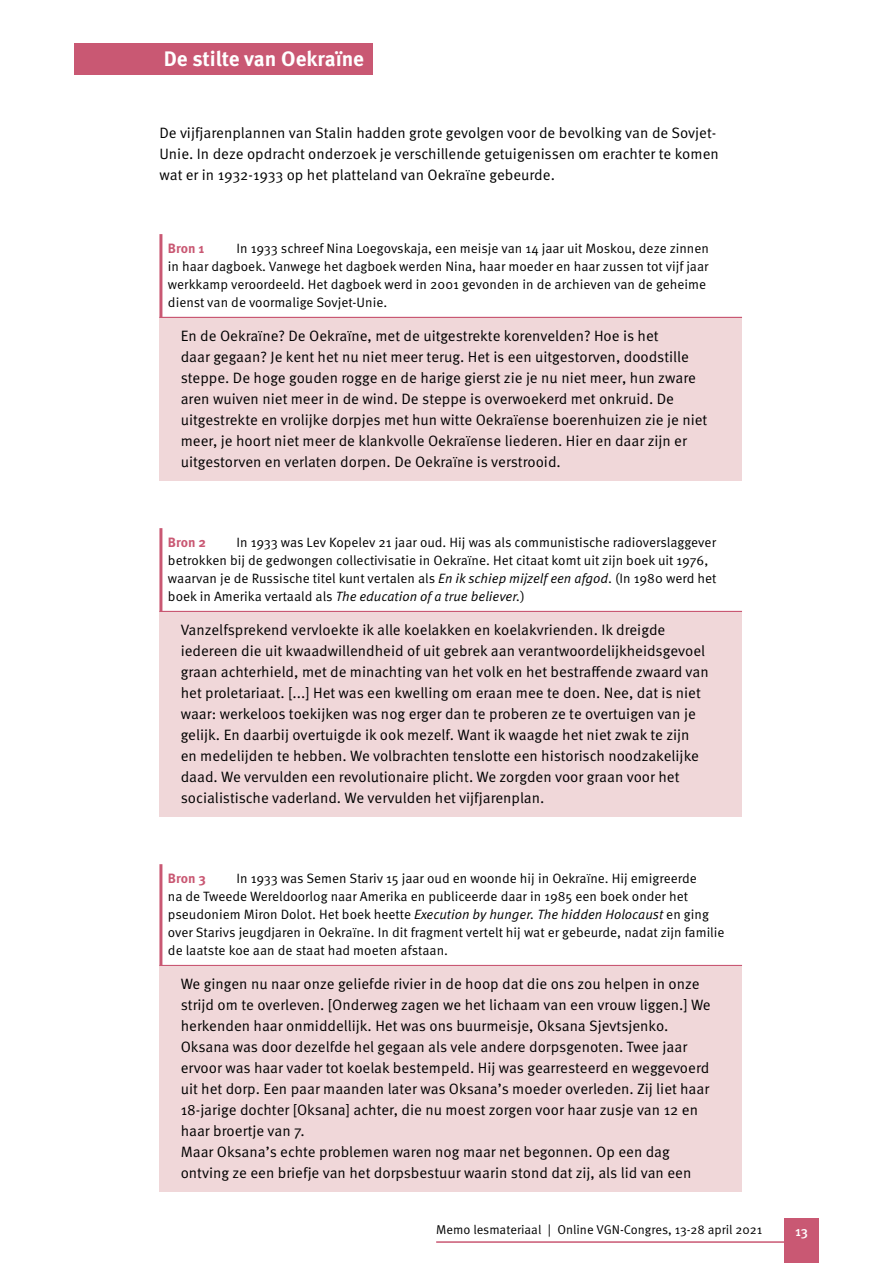
<style>
.page{position:relative;width:893px;height:1263px;background:#fff}
.page>*{position:absolute;margin:0;border:0;box-sizing:border-box;transform-origin:0 0}
.t1{font:700 21px "Meta OT";letter-spacing:-.005em;color:#fff}
.t2{font:15px/21px "Meta OT";color:#000}
.t3{font:13.5px/18px "Meta OT";color:#000}
.t4{font:700 13.5px "Meta OT";color:#c95873}
.t5{font:500 13.5px "Meta OT";color:#fff}
.t6{font:12.75px "Meta OT";color:#000}
.s1{font-style:italic}
</style>
<div class="page">
<hr style="left:436px;top:1241px;width:352px;height:2px;background:#c95873">
<div style="left:784px;top:1219px;width:35px;height:44px;background:#c95873"></div>
<div style="left:74px;top:43px;width:299px;height:32px;background:#c95873"></div>
<hr style="left:159px;top:234px;width:3px;height:84px;background:#c95873">
<hr style="left:159px;top:317px;width:583px;height:1px;background:#c95873">
<div style="left:159px;top:319px;width:583px;height:162px;background:#f0d7d9"></div>
<hr style="left:159px;top:528px;width:3px;height:84px;background:#c95873">
<hr style="left:159px;top:611px;width:583px;height:1px;background:#c95873">
<div style="left:159px;top:613px;width:583px;height:204px;background:#f0d7d9"></div>
<hr style="left:159px;top:864px;width:3px;height:102px;background:#c95873">
<hr style="left:159px;top:965px;width:583px;height:1px;background:#c95873">
<div style="left:159px;top:967px;width:583px;height:78px;background:#f0d7d9"></div>
<div style="left:159px;top:1030px;width:583px;height:120px;background:#f0d7d9"></div>
<div style="left:159px;top:1135px;width:583px;height:57px;background:#f0d7d9"></div>
<h1 class="t1" style="left:164px;top:45px;width:202px">De stilte van Oekraïne</h1>
<p class="t2" style="left:159px;top:122px;width:561px">De vijfjarenplannen van Stalin hadden grote gevolgen voor de bevolking van de Sovjet-<br>Unie. In deze opdracht onderzoek je verschillende getuigenissen om erachter te komen wat er in 1932-1933 op het platteland van Oekraïne gebeurde.</p>
<p class="t3" style="left:168px;top:239px;width:542px;text-indent:68px">In 1933 schreef Nina Loegovskaja, een meisje van 14 jaar uit Moskou, deze zinnen in haar dagboek. Vanwege het dagboek werden Nina, haar moeder en haar zussen tot vijf jaar werkkamp veroordeeld. Het dagboek werd in 2001 gevonden in de archieven van de geheime dienst van de voormalige Sovjet-Unie.</p>
<p class="t2" style="left:181px;top:325px;width:528px">En de Oekraïne? De Oekraïne, met de uitgestrekte korenvelden? Hoe is het<br>daar gegaan? Je kent het nu niet meer terug. Het is een uitgestorven, doodstille steppe. De hoge gouden rogge en de harige gierst zie je nu niet meer, hun zware aren wuiven niet meer in de wind. De steppe is overwoekerd met onkruid. De uitgestrekte en vrolijke dorpjes met hun witte Oekraïense boerenhuizen zie je niet meer, je hoort niet meer de klankvolle Oekraïense liederen. Hier en daar zijn er uitgestorven en verlaten dorpen. De Oekraïne is verstrooid.</p>
<p class="t4" style="left:168px;top:240px;width:38px">Bron 1</p>
<p class="t3" style="left:168px;top:533px;width:550px;text-indent:68px">In 1933 was Lev Kopelev 21 jaar oud. Hij was als communistische radioverslaggever betrokken bij de gedwongen collectivisatie in Oekraïne. Het citaat komt uit zijn boek uit 1976, waarvan je de Russische titel kunt vertalen als <span class="s1">En ik schiep mijzelf een afgod</span>. (In 1980 werd het boek in Amerika vertaald als <span class="s1">The education of a true believer.</span>)</p>
<p class="t2" style="left:181px;top:619px;width:530px">Vanzelfsprekend vervloekte ik alle koelakken en koelakvrienden. Ik dreigde iedereen die uit kwaadwillendheid of uit gebrek aan verantwoordelijkheidsgevoel graan achterhield, met de minachting van het volk en het bestraffende zwaard van het proletariaat. [...] Het was een kwelling om eraan mee te doen. Nee, dat is niet waar: werkeloos toekijken was nog erger dan te proberen ze te overtuigen van je gelijk. En daarbij overtuigde ik ook mezelf. Want ik waagde het niet zwak te zijn en medelijden te hebben. We volbrachten tenslotte een historisch noodzakelijke daad. We vervulden een revolutionaire plicht. We zorgden voor graan voor het socialistische vaderland. We vervulden het vijfjarenplan.</p>
<p class="t4" style="left:168px;top:534px;width:40px">Bron 2</p>
<p class="t3" style="left:168px;top:869px;width:558px;text-indent:68px">In 1933 was Semen Stariv 15 jaar oud en woonde hij in Oekraïne. Hij emigreerde<br>na de Tweede Wereldoorlog naar Amerika en publiceerde daar in 1985 een boek onder het pseudoniem Miron Dolot. Het boek heette <span class="s1">Execution by hunger. The hidden Holocaust</span> en ging over Starivs jeugdjaren in Oekraïne. In dit fragment vertelt hij wat er gebeurde, nadat zijn familie de laatste koe aan de staat had moeten afstaan.</p>
<p class="t2" style="left:181px;top:973px;width:531px">We gingen nu naar onze geliefde rivier in de hoop dat die ons zou helpen in onze strijd om te overleven. [Onderweg zagen we het lichaam van een vrouw liggen.] We herkenden haar onmiddellijk. Het was ons buurmeisje, Oksana Sjevtsjenko.<br>Oksana was door dezelfde hel gegaan als vele andere dorpsgenoten. Twee jaar ervoor was haar vader tot koelak bestempeld. Hij was gearresteerd en weggevoerd uit het dorp. Een paar maanden later was Oksana’s moeder overleden. Zij liet haar 18-jarige dochter [Oksana] achter, die nu moest zorgen voor haar zusje van 12 en haar broertje van 7.<br>Maar Oksana’s echte problemen waren nog maar net begonnen. Op een dag ontving ze een briefje van het dorpsbestuur waarin stond dat zij, als lid van een</p>
<p class="t4" style="left:168px;top:870px;width:40px">Bron 3</p>
<p class="t6" style="left:436px;top:1222px;width:328px">Memo lesmateriaal | Online VGN-Congres, 13-28 april 2021</p>
<p class="t5" style="left:795px;top:1223px;width:14px">13</p>
</div>
